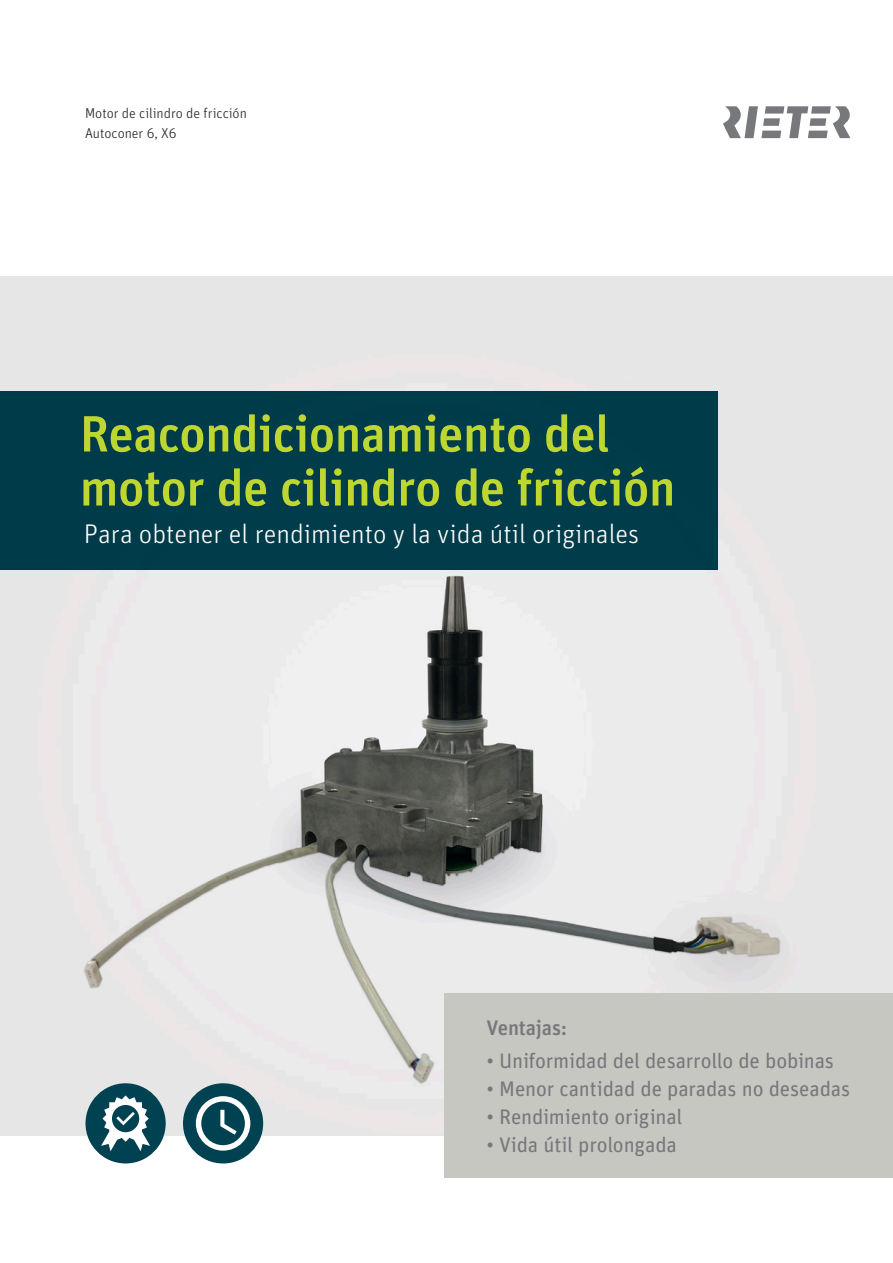
<style>
.page{position:relative;width:893px;height:1263px;background:#fff}
.page>*{position:absolute;margin:0;border:0;box-sizing:border-box;transform-origin:0 0}
.t1{font:500 51px/54px "Unit Pro";letter-spacing:-.01em;color:#bed630}
.t2{font:300 27px "Unit Pro";color:#fff}
.t3{font:21px "Unit Pro";letter-spacing:-.01em;color:#76787b}
.t4{font:500 21px "Unit Pro";letter-spacing:-.005em;color:#76787b}
.t5{font:300 14.25px/20.5px "Unit Pro";color:#231f20}
</style>
<div class="page">
<svg style="left:723px;top:106px;width:127px;height:32px"></svg>
<img style="left:0;top:286px;width:893px;height:849px">
<div style="left:444px;top:993px;width:449px;height:185px;background:#c7c7c1"></div>
<div style="left:0;top:391px;width:717px;height:179px;background:#003c4a"></div>
<div style="left:183px;top:1083px;width:80px;height:80px;background:#004251;border-radius:50%"></div>
<svg style="left:196px;top:1096px;width:54px;height:54px"></svg>
<div style="left:86px;top:1083px;width:80px;height:80px;background:#004251;border-radius:50%"></div>
<svg style="left:101px;top:1095px;width:49px;height:56px"></svg>
<p class="t5" style="left:85px;top:102px;width:163px">Motor de cilindro de fricción<br>Autoconer 6, X6</p>
<h1 class="t1" style="left:80px;top:403px;width:597px">Reacondicionamiento del motor de cilindro de fricción</h1>
<p class="t2" style="left:84px;top:515px;width:557px">Para obtener el rendimiento y la vida útil originales</p>
<p class="t4" style="left:486px;top:1012px;width:82px">Ventajas:</p>
<p class="t3" style="left:486px;top:1045px;width:349px">• Uniformidad del desarrollo de bobinas</p>
<p class="t3" style="left:486px;top:1073px;width:365px">• Menor cantidad de paradas no deseadas</p>
<p class="t3" style="left:486px;top:1102px;width:197px">• Rendimiento original</p>
<p class="t3" style="left:486px;top:1130px;width:192px">• Vida útil prolongada</p>
</div>
